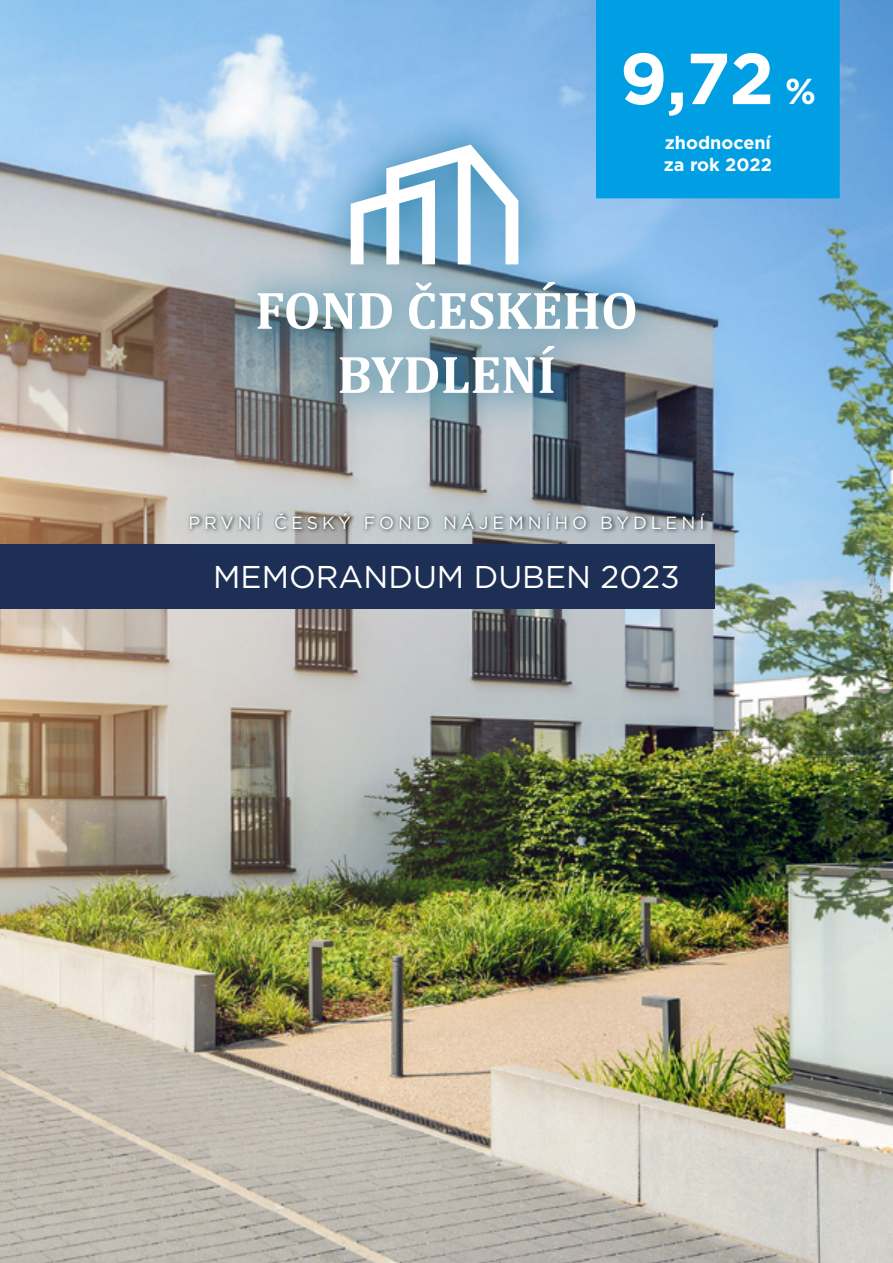
<style>
.page{position:relative;width:893px;height:1263px;background:#fff}
.page>*{position:absolute;margin:0;border:0;box-sizing:border-box;transform-origin:0 0}
.t1{font:700 72px "Gotham";color:#fff}
.t2{font:31.5px "Gotham";color:#fff}
.t3{font:700 18px/21.6px "Gotham";color:#fff}
.t4{font:17.7px "Gotham";letter-spacing:.225em;color:#fff}
.s1{font-size:36px}
</style>
<div class="page">
<img style="left:0;top:0;width:893px;height:1263px">
<div style="left:0;top:544px;width:714px;height:65px;background:#1e2f56"></div>
<svg style="left:221px;top:109px;width:453px;height:324px"></svg>
<svg style="left:351px;top:145px;width:167px;height:119px"></svg>
<svg style="left:258px;top:293px;width:134px;height:36px"></svg>
<svg style="left:409px;top:282px;width:189px;height:47px"></svg>
<svg style="left:604px;top:293px;width:31px;height:36px"></svg>
<svg style="left:340px;top:346px;width:214px;height:47px"></svg>
<svg style="left:155px;top:477px;width:582px;height:89px"></svg>
<div style="left:596px;top:0;width:244px;height:198px;background:#009fe3"></div>
<h1 class="t1" style="left:620px;top:31px;width:198px">9,72 <span class="s1">%</span></h1>
<p class="t3" style="left:664px;top:132px;width:110px">zhodnocení za rok 2022</p>
<p class="t4" style="left:189px;top:511px;width:517px">PRVNÍ ČESKÝ FOND NÁJEMNÍHO BYDLENÍ</p>
<h2 class="t2" style="left:213px;top:557px;width:284px">M EMORANDUM DUBEN</h2>
<h2 class="t2" style="left:600px;top:557px;width:81px">2023</h2>
</div>
